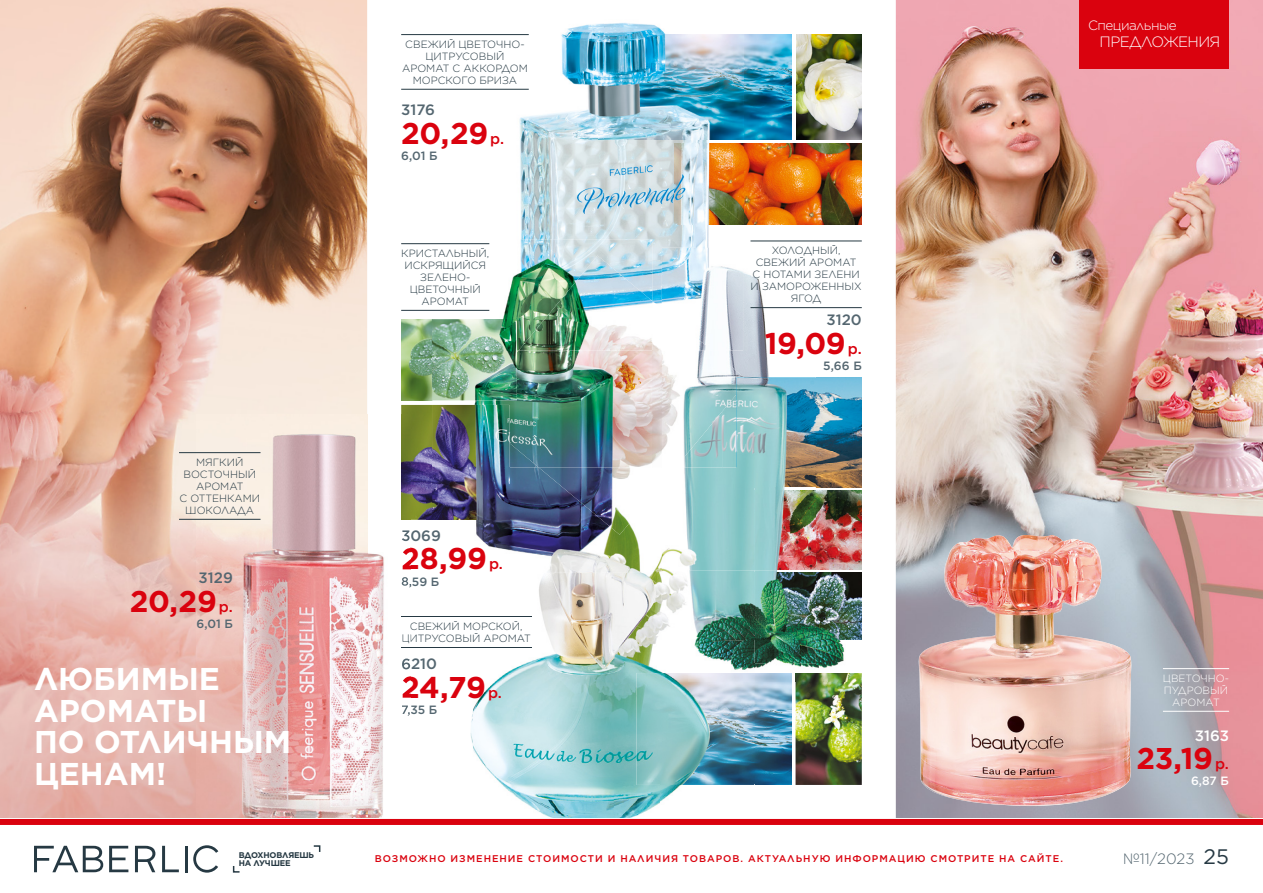
<style>
.page{position:relative;width:1263px;height:893px;background:#fff}
.page>*{position:absolute;margin:0;border:0;box-sizing:border-box;transform-origin:0 0}
.t1{font:700 31.5px/31.5px "Gotham";color:#fff}
.t2{font:700 30px "Gotham";letter-spacing:-.01em;color:#da020e}
.t3{font:500 15px "Gotham";color:#546670}
.t4{font:300 15px "Gotham";letter-spacing:-.04em;color:#fff}
.t5{font:300 15px "Gotham";color:#546670}
.t6{font:500 15px "Gotham";color:#fff}
.t7{font:300 13.5px "Gotham";letter-spacing:-.04em;color:#fff}
.t8{font:500 12px "Gotham";letter-spacing:-.005em;color:#546670}
.t9{font:500 12px "Gotham";color:#fff}
.t10{font:300 10.5px/12px "Gotham";color:#263943;text-align:center}
.t11{font:300 10.5px/12px "Gotham";color:#fff;text-align:center}
.t12{font:500 9.75px "Gotham";letter-spacing:.1em;color:#da020e}
.t13{font:700 8.25px/8.2px "Gotham";letter-spacing:-.02em;color:#263943}
.s1{font-weight:500;font-size:15px}
.s2{font-weight:400;font-size:21px;color:#263943}
</style>
<div class="page">
<img style="left:896px;top:0;width:367px;height:818px">
<img style="left:652px;top:342px;width:10px;height:121px">
<img style="left:401px;top:319px;width:31px;height:81px">
<img style="left:401px;top:405px;width:31px;height:115px">
<img style="left:797px;top:34px;width:65px;height:105px">
<img style="left:697px;top:144px;width:165px;height:81px">
<img style="left:605px;top:34px;width:187px;height:105px">
<img style="left:769px;top:378px;width:93px;height:109px">
<img style="left:848px;top:573px;width:14px;height:67px">
<img style="left:816px;top:490px;width:46px;height:79px">
<img style="left:466px;top:23px;width:139px;height:216px">
<img style="left:604px;top:23px;width:61px;height:11px">
<img style="left:604px;top:139px;width:93px;height:121px">
<img style="left:697px;top:139px;width:46px;height:5px">
<img style="left:697px;top:225px;width:12px;height:23px">
<img style="left:652px;top:260px;width:10px;height:44px">
<img style="left:432px;top:244px;width:41px;height:161px">
<img style="left:473px;top:350px;width:179px;height:117px">
<img style="left:432px;top:405px;width:77px;height:62px">
<img style="left:466px;top:239px;width:186px;height:111px">
<img style="left:518px;top:255px;width:134px;height:95px">
<img style="left:466px;top:319px;width:51px;height:31px">
<img style="left:744px;top:273px;width:72px;height:136px">
<img style="left:744px;top:409px;width:25px;height:161px">
<img style="left:769px;top:487px;width:47px;height:83px">
<img style="left:662px;top:248px;width:82px;height:219px">
<img style="left:662px;top:309px;width:50px;height:41px">
<img style="left:795px;top:673px;width:67px;height:112px">
<img style="left:661px;top:681px;width:130px;height:104px">
<img style="left:427px;top:616px;width:46px;height:128px">
<img style="left:614px;top:555px;width:74px;height:141px">
<img style="left:473px;top:573px;width:141px;height:245px">
<img style="left:614px;top:696px;width:47px;height:122px">
<img style="left:660px;top:785px;width:21px;height:33px">
<img style="left:427px;top:467px;width:5px;height:53px">
<img style="left:432px;top:467px;width:220px;height:106px">
<img style="left:539px;top:467px;width:113px;height:68px">
<img style="left:662px;top:467px;width:92px;height:197px">
<img style="left:662px;top:467px;width:14px;height:17px">
<img style="left:736px;top:467px;width:18px;height:20px">
<img style="left:427px;top:676px;width:38px;height:26px">
<svg style="left:427px;top:705px;width:10px;height:11px"></svg>
<svg style="left:427px;top:658px;width:9px;height:11px"></svg>
<img style="left:432px;top:548px;width:34px;height:25px">
<svg style="left:432px;top:530px;width:8px;height:11px"></svg>
<img style="left:427px;top:633px;width:103px;height:10px">
<img style="left:688px;top:570px;width:160px;height:111px">
<img style="left:736px;top:573px;width:112px;height:67px">
<img style="left:754px;top:570px;width:62px;height:94px">
<img style="left:795px;top:673px;width:53px;height:8px">
<hr style="left:401px;top:34px;width:128px;height:1px;background:#263943">
<hr style="left:401px;top:89px;width:128px;height:1px;background:#263943">
<hr style="left:750px;top:241px;width:112px;height:1px;background:#263943">
<hr style="left:750px;top:307px;width:112px;height:1px;background:#263943">
<hr style="left:401px;top:617px;width:130px;height:1px;background:#263943">
<hr style="left:401px;top:647px;width:130px;height:1px;background:#263943">
<hr style="left:401px;top:243px;width:88px;height:1px;background:#263943">
<hr style="left:401px;top:310px;width:88px;height:1px;background:#263943">
<img style="left:0;top:0;width:367px;height:818px">
<img style="left:197px;top:415px;width:213px;height:403px">
<img style="left:401px;top:415px;width:9px;height:105px">
<img style="left:403px;top:676px;width:7px;height:26px">
<svg style="left:402px;top:705px;width:8px;height:11px"></svg>
<svg style="left:402px;top:658px;width:8px;height:11px"></svg>
<img style="left:403px;top:548px;width:7px;height:26px">
<svg style="left:402px;top:577px;width:8px;height:10px"></svg>
<svg style="left:402px;top:530px;width:8px;height:11px"></svg>
<svg style="left:401px;top:633px;width:9px;height:15px"></svg>
<img style="left:918px;top:535px;width:213px;height:271px">
<hr style="left:179px;top:452px;width:81px;height:1px;background:#263943">
<hr style="left:179px;top:519px;width:81px;height:1px;background:#263943">
<hr style="left:1163px;top:668px;width:66px;height:1px;background:#fff">
<hr style="left:1163px;top:711px;width:66px;height:1px;background:#fff">
<div style="left:0;top:819px;width:1263px;height:6px;background:#da020e"></div>
<svg style="left:109px;top:846px;width:19px;height:26px"></svg>
<svg style="left:162px;top:846px;width:17px;height:26px"></svg>
<hr style="left:185px;top:846px;width:3px;height:26px;background:#263943">
<svg style="left:135px;top:846px;width:20px;height:26px"></svg>
<svg style="left:34px;top:846px;width:69px;height:26px"></svg>
<svg style="left:193px;top:845px;width:25px;height:28px"></svg>
<svg style="left:232px;top:866px;width:8px;height:7px"></svg>
<svg style="left:313px;top:845px;width:8px;height:7px"></svg>
<div style="left:1079px;top:0;width:150px;height:68px;background:#da020e"></div>
<p class="t10" style="left:402px;top:38px;width:127px">СВЕЖИЙ ЦВЕТОЧНО-<br>ЦИТРУСОВЫЙ<br>АРОМАТ С АККОРДОМ<br>МОРСКОГО БРИЗА</p>
<h3 class="t3" style="left:401px;top:100px;width:35px">3176</h3>
<h2 class="t2" style="left:401px;top:113px;width:105px">20,29<span class="s1">р.</span></h2>
<p class="t8" style="left:401px;top:148px;width:38px">6,01 Б</p>
<p class="t10" style="left:401px;top:247px;width:89px">КРИСТАЛЬНЫЙ,<br>ИСКРЯЩИЙСЯ<br>ЗЕЛЕНО-<br>ЦВЕТОЧНЫЙ<br>АРОМАТ</p>
<p class="t10" style="left:750px;top:244px;width:113px">ХОЛОДНЫЙ,<br>СВЕЖИЙ АРОМАТ<br>С НОТАМИ ЗЕЛЕНИ<br>И ЗАМОРОЖЕННЫХ<br>ЯГОД</p>
<h3 class="t3" style="left:826px;top:310px;width:37px">3120</h3>
<h2 class="t2" style="left:765px;top:323px;width:98px">19,09<span class="s1">р.</span></h2>
<p class="t8" style="left:823px;top:358px;width:40px">5,66 Б</p>
<p class="t7" style="left:1088px;top:17px;width:90px">Специальные</p>
<h3 class="t4" style="left:1099px;top:32px;width:122px">ПРЕДЛОЖЕНИЯ</h3>
<p class="t10" style="left:179px;top:456px;width:82px">МЯГКИЙ<br>ВОСТОЧНЫЙ<br>АРОМАТ<br>С ОТТЕНКАМИ<br>ШОКОЛАДА</p>
<h3 class="t3" style="left:199px;top:568px;width:36px">3129</h3>
<h2 class="t2" style="left:130px;top:581px;width:105px">20,29<span class="s1">р.</span></h2>
<p class="t8" style="left:197px;top:616px;width:38px">6,01 Б</p>
<h1 class="t1" style="left:34px;top:663px;width:259px">ЛЮБИМЫЕ<br>АРОМАТЫ<br>ПО ОТЛИЧНЫМ<br>ЦЕНАМ!</h1>
<h3 class="t3" style="left:401px;top:526px;width:41px">3069</h3>
<h2 class="t2" style="left:401px;top:539px;width:103px">28,99<span class="s1">р.</span></h2>
<p class="t8" style="left:401px;top:573px;width:40px">8,59 Б</p>
<p class="t10" style="left:402px;top:620px;width:131px">СВЕЖИЙ МОРСКОЙ,<br>ЦИТРУСОВЫЙ АРОМАТ</p>
<h3 class="t3" style="left:401px;top:654px;width:37px">6210</h3>
<h2 class="t2" style="left:401px;top:667px;width:102px">24,79<span class="s1">р.</span></h2>
<p class="t8" style="left:401px;top:702px;width:38px">7,35 Б</p>
<p class="t13" style="left:239px;top:851px;width:77px">ВДОХНОВЛЯЕШЬ<br>НА ЛУЧШЕЕ</p>
<p class="t12" style="left:375px;top:852px;width:690px">ВОЗМОЖНО ИЗМЕНЕНИЕ СТОИМОСТИ И НАЛИЧИЯ ТОВАРОВ. АКТУАЛЬНУЮ ИНФОРМАЦИЮ СМОТРИТЕ НА САЙТЕ.</p>
<p class="t11" style="left:1163px;top:672px;width:68px">ЦВЕТОЧНО-<br>ПУДРОВЫЙ<br>АРОМАТ</p>
<h3 class="t6" style="left:1195px;top:725px;width:36px">3163</h3>
<h2 class="t2" style="left:1136px;top:739px;width:94px">23,19<span class="s1">р.</span></h2>
<p class="t9" style="left:1191px;top:773px;width:39px">6,87 Б</p>
<h3 class="t5" style="left:1123px;top:849px;width:107px">№11/2023 <span class="s2">25</span></h3>
</div>
